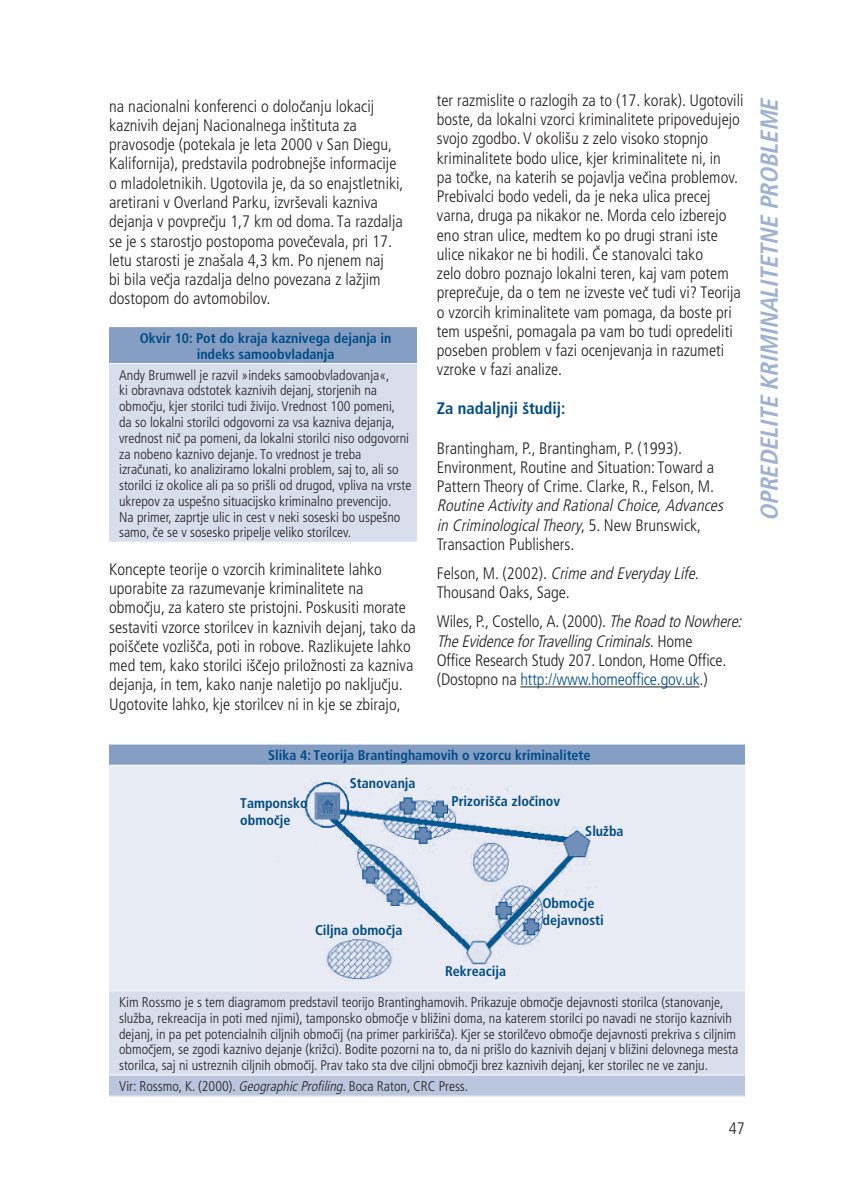
<style>
.page{position:relative;width:844px;height:1191px;background:#fff}
.page>*{position:absolute;margin:0;border:0;box-sizing:border-box;transform-origin:0 0}
.t1{font:italic 700 condensed 24.5px "Frutiger LT Std";color:#9fb1d0}
.t2{font:300 condensed 16.62px/19.2px "Frutiger LT Std";color:#231f20}
.t3{font:italic 300 condensed 16.62px/19.2px "Frutiger LT Std";color:#231f20}
.t4{font:700 condensed 16.62px "Frutiger LT Std";color:#004b85}
.t5{font:300 condensed 14px/15.8px "Frutiger LT Std";color:#231f20}
.t6{font:700 condensed 14px/17px "Frutiger LT Std";color:#004b85}
.s1{font-style:normal}
.s2{font-style:italic}
.s3{color:#004b85}
</style>
<div class="page">
<div style="left:109px;top:327px;width:308px;height:36px;background:#859ec4"></div>
<div style="left:109px;top:363px;width:308px;height:179px;background:#d8deec"></div>
<hr style="left:109px;top:363px;width:308px;height:1px;background:#fff">
<hr style="left:520px;top:686px;width:179px;height:1px;background:#231f20">
<div style="left:109px;top:744px;width:635px;height:21px;background:#859ec4"></div>
<div style="left:109px;top:765px;width:635px;height:225px;background:#e8ecf4"></div>
<div style="left:109px;top:990px;width:635px;height:85px;background:#d8deec"></div>
<div style="left:109px;top:1075px;width:635px;height:21px;background:#bac6de"></div>
<hr style="left:109px;top:764px;width:635px;height:1px;background:#fff">
<hr style="left:109px;top:990px;width:635px;height:1px;background:#fff">
<hr style="left:109px;top:1074px;width:635px;height:1px;background:#fff">
<hr style="left:109px;top:1095px;width:635px;height:1px;background:#fff">
<img style="left:304px;top:772px;width:297px;height:212px">
<p class="t2" style="left:109px;top:97px;width:296px">na nacionalni konferenci o določanju lokacij kaznivih dejanj Nacionalnega inštituta za pravosodje (potekala je leta 2000 v San Diegu, Kalifornija), predstavila podrobnejše informacije o mladoletnikih. Ugotovila je, da so enajstletniki, aretirani v Overland Parku, izvrševali kazniva dejanja v povprečju 1,7 km od doma. Ta razdalja se je s starostjo postopoma povečevala, pri 17. letu starosti je znašala 4,3 km. Po njenem naj<br>bi bila večja razdalja delno povezana z lažjim dostopom do avtomobilov.</p>
<p class="t6" style="left:140px;top:331px;width:253px;line-height:15.8px;text-align:center">Okvir 10: Pot do kraja kaznivega dejanja in indeks samoobvladanja</p>
<p class="t5" style="left:119px;top:368px;width:293px">Andy Brumwell je razvil »indeks samoobvladovanja«,<br>ki obravnava odstotek kaznivih dejanj, storjenih na območju, kjer storilci tudi živijo. Vrednost 100 pomeni, da so lokalni storilci odgovorni za vsa kazniva dejanja, vrednost nič pa pomeni, da lokalni storilci niso odgovorni za nobeno kaznivo dejanje. To vrednost je treba izračunati, ko analiziramo lokalni problem, saj to, ali so storilci iz okolice ali pa so prišli od drugod, vpliva na vrste ukrepov za uspešno situacijsko kriminalno prevencijo.<br>Na primer, zaprtje ulic in cest v neki soseski bo uspešno samo, če se v sosesko pripelje veliko storilcev.</p>
<p class="t2" style="left:109px;top:560px;width:308px">Koncepte teorije o vzorcih kriminalitete lahko uporabite za razumevanje kriminalitete na območju, za katero ste pristojni. Poskusiti morate sestaviti vzorce storilcev in kaznivih dejanj, tako da poiščete vozlišča, poti in robove. Razlikujete lahko med tem, kako storilci iščejo priložnosti za kazniva dejanja, in tem, kako nanje naletijo po naključju.<br>Ugotovite lahko, kje storilcev ni in kje se zbirajo,</p>
<p class="t2" style="left:437px;top:91px;width:308px">ter razmislite o razlogih za to (17. korak). Ugotovili boste, da lokalni vzorci kriminalitete pripovedujejo svojo zgodbo. V okolišu z zelo visoko stopnjo kriminalitete bodo ulice, kjer kriminalitete ni, in<br>pa točke, na katerih se pojavlja večina problemov.<br>Prebivalci bodo vedeli, da je neka ulica precej varna, druga pa nikakor ne. Morda celo izberejo eno stran ulice, medtem ko po drugi strani iste ulice nikakor ne bi hodili. Če stanovalci tako<br>zelo dobro poznajo lokalni teren, kaj vam potem preprečuje, da o tem ne izveste več tudi vi? Teorija o vzorcih kriminalitete vam pomaga, da boste pri tem uspešni, pomagala pa vam bo tudi opredeliti poseben problem v fazi ocenjevanja in razumeti vzroke v fazi analize.</p>
<p class="t4" style="left:437px;top:400px;width:130px">Za nadaljnji študij:</p>
<p class="t2" style="left:437px;top:439px;width:279px">Brantingham, P., Brantingham, P. (1993).<br>Environment, Routine and Situation: Toward a<br>Pattern Theory of Crime. Clarke, R., Felson, M.</p>
<p class="t3" style="left:437px;top:497px;width:291px">Routine Activityand RationalChoice, Advances in CriminologicalTheory<span class="s1">, 5 . N e w B r u n s w i c k ,<br>Transaction Publishers.</span></p>
<p class="t2" style="left:437px;top:564px;width:267px">F e l s o n , M . ( 2 0 0 2 ) . <span class="s2">Crime and EverydayLife.<br></span>Thousand Oaks, Sage.</p>
<p class="t2" style="left:437px;top:613px;width:310px">Wiles, P., Costello, A. (2000). <span class="s2">TheRoad to Nowhere:<br>TheEvidenceforTravelling Criminals.</span>H o m e<br>Office Research Study 207. London, Home Office. (Dostopno na <span class="s3">http://www.homeoffice.gov.uk</span>.)</p>
<p class="t6" style="left:350px;top:742px;width:242px;line-height:27.5px;text-indent:-82px">Slika 4: Teorija Brantinghamovih o vzorcu kriminalitete<br>Stanovanja</p>
<p class="t6" style="left:451px;top:793px;width:110px">Prizorišča zločinov</p>
<p class="t6" style="left:585px;top:823px;width:40px">Služba</p>
<p class="t6" style="left:240px;top:796px;width:69px">Tamponsko območje</p>
<h1 class="t1" style="left:757px;top:521px;width:429px;rotate:-90deg">OPREDELITE KRIMINALITETNE PROBLEME</h1>
<p class="t6" style="left:315px;top:922px;width:89px">Ciljna območja</p>
<p class="t6" style="left:445px;top:963px;width:63px">Rekreacija</p>
<p class="t6" style="left:542px;top:895px;width:63px">Območje dejavnosti</p>
<p class="t5" style="left:119px;top:995px;width:620px">Kim Rossmo je s tem diagramom predstavil teorijo Brantinghamovih. Prikazuje območje dejavnosti storilca (stanovanje, služba, rekreacija in poti med njimi), tamponsko območje v bližini doma, na katerem storilci po navadi ne storijo kaznivih dejanj, in pa pet potencialnih ciljnih območij (na primer parkirišča). Kjer se storilčevo območje dejavnosti prekriva s ciljnim območjem, se zgodi kaznivo dejanje (križci). Bodite pozorni na to, da ni prišlo do kaznivih dejanj v bližini delovnega mesta storilca, saj ni ustreznih ciljnih območij. Prav tako sta dve ciljni območji brez kaznivih dejanj, ker storilec ne ve zanju.</p>
<p class="t5" style="left:119px;top:1079px;width:350px">Vir: Rossmo, K. (2000). <span class="s2">GeographicProfiling.</span>Boca Raton, CRC Press.</p>
<p class="t2" style="left:728px;top:1119px;width:17px">47</p>
</div>
